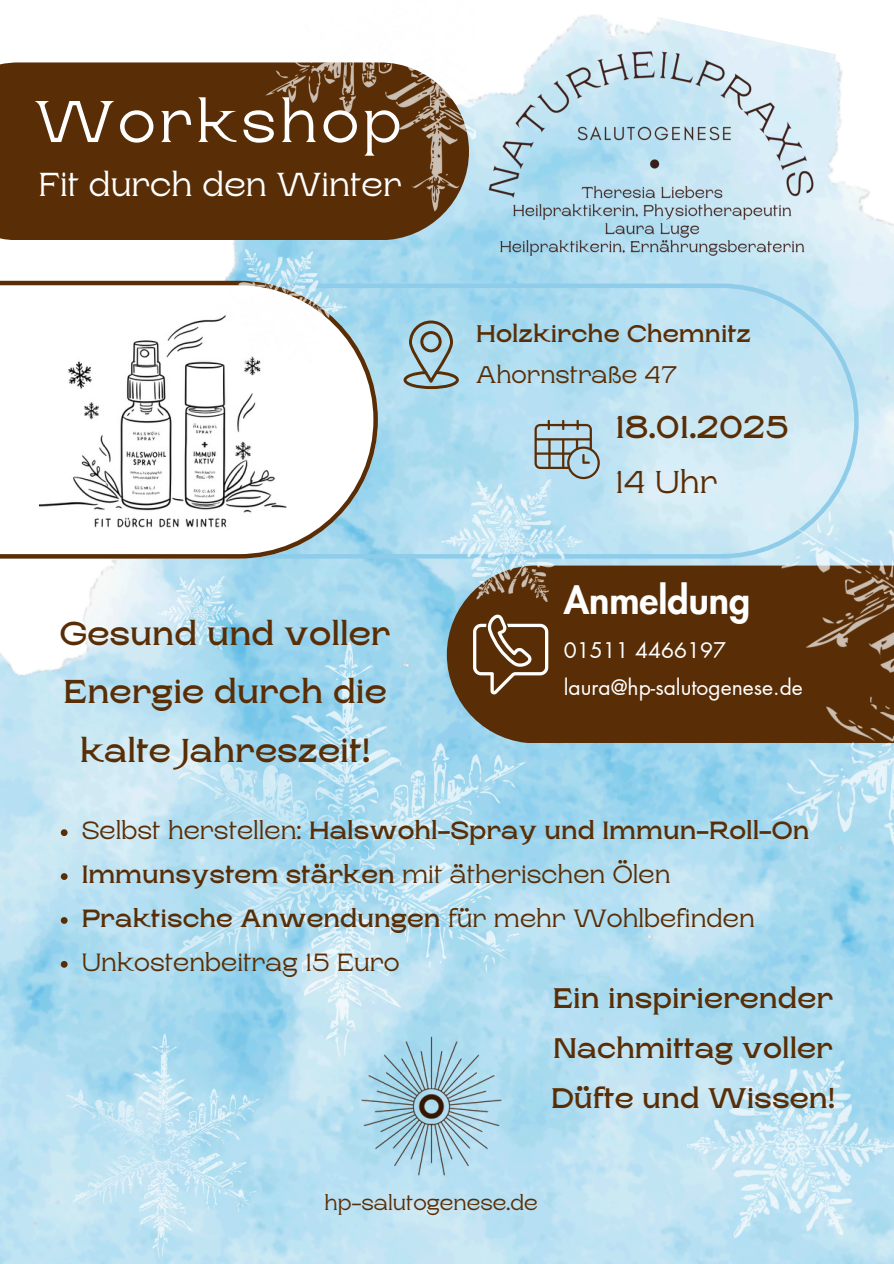
<style>
.page{position:relative;width:894px;height:1264px;background:#fff}
.page>*{position:absolute;margin:0;border:0;box-sizing:border-box;transform-origin:0 0}
.t1{font:58.65px "Rasputin";letter-spacing:.07em;color:#fff}
.t2{font:800 37.65px "Futura LT Pro";color:#fff}
.t3{font:33.15px "Rasputin";color:#fff}
.t4{font:700 33px/58.5px "Rasputin";color:#592e06;text-align:center}
.t5{font:700 31.5px/55.2px "Rasputin";color:#592e06}
.t6{font:700 28.2px/50.1px "Rasputin";color:#592e06;text-align:justify}
.t7{font:700 24.9px "Rasputin";color:#592e06}
.t8{font:24.9px "Rasputin";color:#592e06}
.t9{font:700 24px/41.7px "Rasputin";color:#592e06}
.t10{font:21.15px "Futura LT Pro";color:#fff}
.t11{font:21px "Rasputin";color:#592e06}
.s1{font-weight:400}
</style>
<div class="page">
<img style="left:0;top:15px;width:893px;height:1248px">
<svg style="left:378px;top:283px;width:309px;height:275px;background:#b5dff0"></svg>
<div style="left:0;top:62px;width:211px;height:178px;background:#592e06"></div>
<div style="left:582px;top:565px;width:105px;height:178px;background:#592e06"></div>
<svg style="left:0;top:281px;width:378px;height:277px"></svg>
<img style="left:687px;top:89px;width:206px;height:1148px">
<img style="left:66px;top:480px;width:516px;height:777px">
<img style="left:476px;top:41px;width:354px;height:221px">
<img style="left:352px;top:1027px;width:158px;height:157px">
<svg style="left:534px;top:420px;width:65px;height:59px;background:#a0b4b8"></svg>
<svg style="left:403px;top:366px;width:55px;height:23px"></svg>
<img style="left:39px;top:298px;width:247px;height:246px">
<svg style="left:473px;top:614px;width:75px;height:80px"></svg>
<svg style="left:61px;top:829px;width:7px;height:7px"></svg>
<svg style="left:61px;top:873px;width:7px;height:7px"></svg>
<svg style="left:61px;top:917px;width:7px;height:6px"></svg>
<svg style="left:61px;top:961px;width:7px;height:6px"></svg>
<img style="left:211px;top:15px;width:264px;height:351px">
<p class="t1" style="left:35px;top:89px;width:368px">Workshop</p>
<p class="t3" style="left:39px;top:166px;width:364px">Fit durch den Winter</p>
<h4 class="t4" style="left:60px;top:604px;width:332px">Gesund und voller<br>Energie durch die kalte Jahreszeit!</h4>
<p class="t9" style="left:476px;top:313px;width:276px">Holzkirche Chemnitz<br><span class="s1">Ahornstraße 47</span></p>
<p class="t5" style="left:615px;top:400px;width:175px">18.01.2025<br><span class="s1">14 Uhr</span></p>
<h2 class="t2" style="left:563px;top:583px;width:188px">Anmeldung</h2>
<p class="t10" style="left:563px;top:640px;width:164px">01511 4466197</p>
<p class="t10" style="left:563px;top:677px;width:240px">laura@hp-salutogenese.de</p>
<p class="t7" style="left:82px;top:817px;width:729px"><span class="s1">Selbst herstellen:</span> Halswohl-Spray und Immun-Roll-On</p>
<h2 class="t7" style="left:82px;top:861px;width:590px">Immunsystem stärken <span class="s1">mit ätherischen Ölen</span></h2>
<p class="t7" style="left:82px;top:904px;width:674px">Praktische Anwendungen <span class="s1">für mehr Wohlbefinden</span></p>
<p class="t8" style="left:82px;top:948px;width:319px">Unkostenbeitrag 15 Euro</p>
<p class="t6" style="left:551px;top:973px;width:285px">Ein inspirierender Nachmittag voller Düfte und Wissen!</p>
<p class="t11" style="left:324px;top:1191px;width:215px">hp-salutogenese.de</p>
</div>
